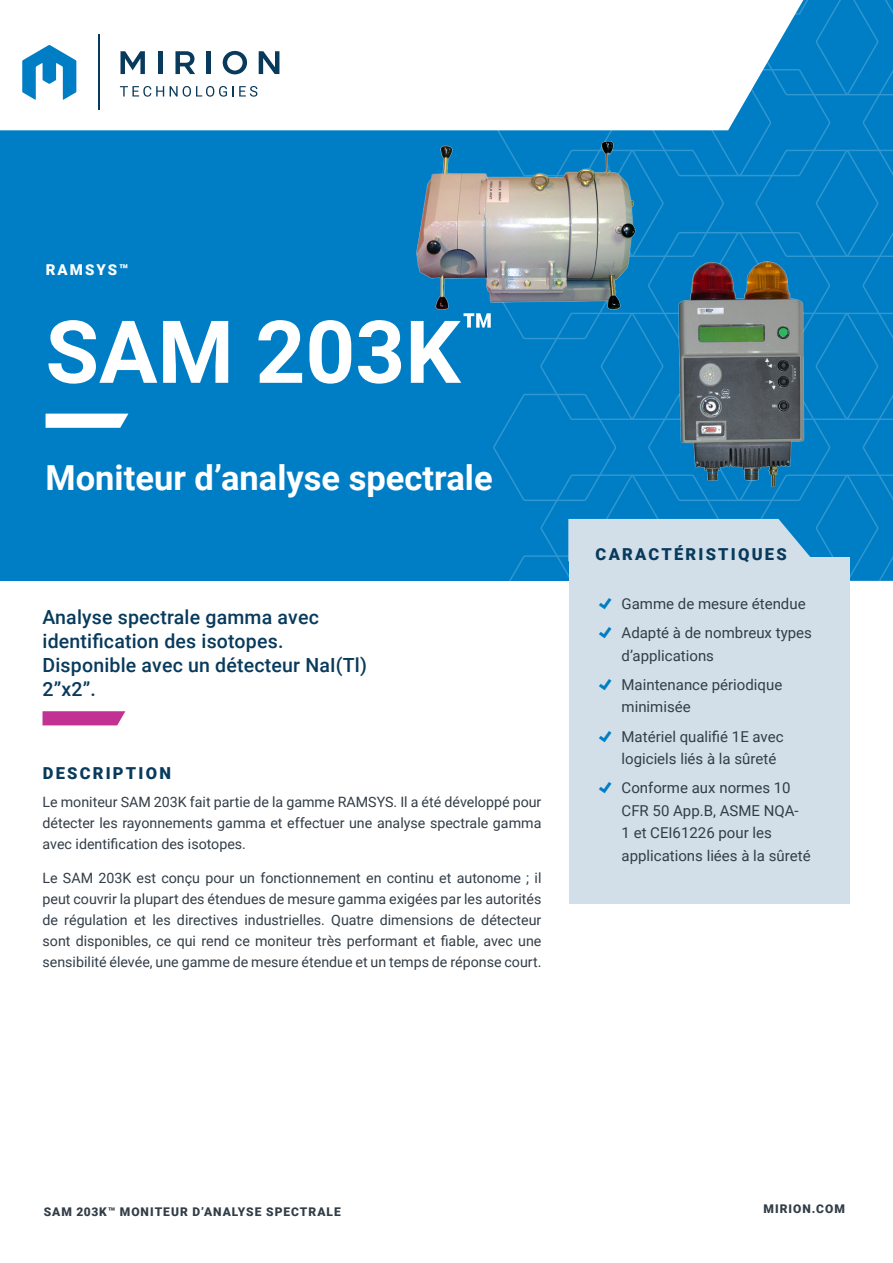
<style>
.page{position:relative;width:893px;height:1263px;background:#fff}
.page>*{position:absolute;margin:0;border:0;box-sizing:border-box;transform-origin:0 0}
.Cover_Title{font:700 87px "Roboto";color:#fff}
.H2_Subhead{font:700 34.5px "Roboto";color:#fff}
.Callout_2{font:500 19.5px/24px "Roboto";letter-spacing:.01em;color:#083a5c}
.H3_Subhead{font:900 16.5px "Roboto";letter-spacing:.135em;color:#083a5c}
.t1{font:15px/22.5px "Roboto";color:#323d47}
.H3_Subhead-2{font:900 15px "Roboto";letter-spacing:.135em;color:#fff}
.Body{font:14.25px/21px "Roboto";color:#323d47;text-align:justify}
.t2{font:900 12px "Roboto";letter-spacing:.085em;color:#323d47}
</style>
<div class="page">
<div style="left:0;top:0;width:893px;height:581px;background:#007ec5"></div>
<div style="left:0;top:0;width:492px;height:130px;background:#fff"></div>
<svg style="left:22px;top:45px;width:54px;height:55px"></svg>
<svg style="left:121px;top:51px;width:24px;height:23px"></svg>
<hr style="left:158px;top:51px;width:4px;height:23px;background:#083a5c">
<svg style="left:175px;top:51px;width:20px;height:23px"></svg>
<div style="left:206px;top:51px;width:5px;height:23px;background:#083a5c"></div>
<svg style="left:223px;top:51px;width:24px;height:23px"></svg>
<svg style="left:259px;top:51px;width:20px;height:23px"></svg>
<hr style="left:98px;top:34px;width:1px;height:76px;background:#083a5c">
<svg style="left:120px;top:86px;width:44px;height:11px"></svg>
<svg style="left:170px;top:86px;width:87px;height:11px"></svg>
<img style="left:385px;top:109px;width:107px;height:201px">
<svg style="left:46px;top:414px;width:82px;height:14px"></svg>
<svg style="left:43px;top:711px;width:82px;height:14px"></svg>
<div style="left:569px;top:557px;width:280px;height:347px;background:#d2dfe8"></div>
<svg style="left:492px;top:0;width:401px;height:581px"></svg>
<p class="H3_Subhead-2" style="left:46px;top:259px;width:84px">RAMSYS™</p>
<p class="Cover_Title" style="left:46px;top:291px;width:451px">SAM 203K<sup>™</sup></p>
<p class="H2_Subhead" style="left:46px;top:454px;width:449px">Moniteur d’analyse spectrale</p>
<p class="Callout_2" style="left:43px;top:604px;width:326px">Analyse spectrale gamma avec identification des isotopes.<br>Disponible avec un détecteur NaI(Tl)<br>2”x2”.</p>
<p class="H3_Subhead" style="left:43px;top:761px;width:130px">DESCRIPTION</p>
<p class="Body" style="left:43px;top:791px;width:500px">Le moniteur SAM 203K fait partie de la gamme RAMSYS. Il a été développé pour détecter les rayonnements gamma et effectuer une analyse spectrale gamma avec identification des isotopes.</p>
<p class="Body" style="left:43px;top:867px;width:500px">Le SAM 203K est conçu pour un fonctionnement en continu et autonome ; il peut couvrir la plupart des étendues de mesure gamma exigées par les autorités de régulation et les directives industrielles. Quatre dimensions de détecteur sont disponibles, ce qui rend ce moniteur très performant et fiable, avec une sensibilité élevée, une gamme de mesure étendue et un temps de réponse court.</p>
<p class="H3_Subhead" style="left:596px;top:543px;width:193px">CARACTÉRISTIQUES</p>
<p class="t1" style="left:622px;top:592px;width:186px">Gamme de mesure étendue</p>
<p class="t1" style="left:622px;top:621px;width:192px">Adapté à de nombreux types d’applications</p>
<p class="t1" style="left:622px;top:673px;width:162px">Maintenance périodique minimisée</p>
<p class="t1" style="left:622px;top:724px;width:164px">Matériel qualifié 1E avec logiciels liés à la sûreté</p>
<p class="t1" style="left:622px;top:776px;width:191px">Conforme aux normes 10<br>CFR 50 App.B, ASME NQA-<br>1 et CEI61226 pour les applications liées à la sûreté</p>
<p class="t2" style="left:44px;top:1203px;width:299px">SAM 203K™ MONITEUR D’ANALYSE SPECTRALE</p>
<p class="t2" style="left:763px;top:1200px;width:83px">MIRION.COM</p>
</div>
